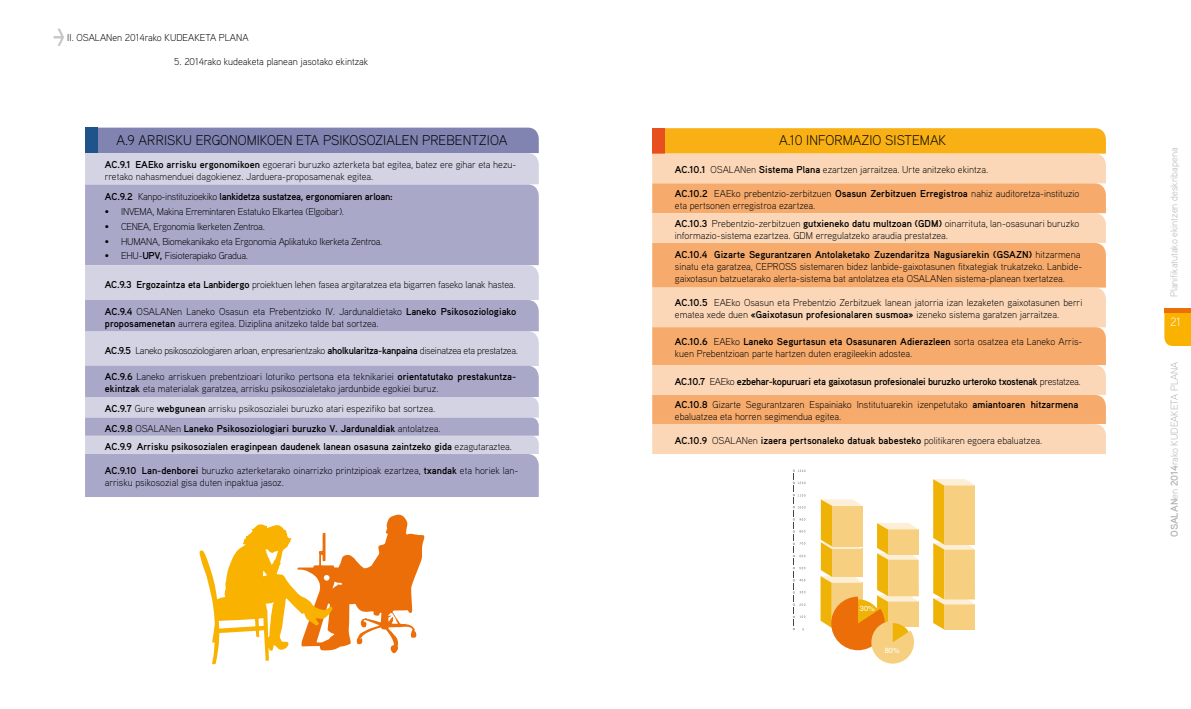
<style>
.page{position:relative;width:1191px;height:709px;background:#fff}
.page>*{position:absolute;margin:0;border:0;box-sizing:border-box;transform-origin:0 0}
.t1{font:300 14px "Aaux Pro";color:#000}
.t2{font:300 12px "Aaux Pro";color:#fff}
.t3{font:300 10px/12px "Aaux Pro";color:#000}
.t4{font:700 10px "Aaux Pro";letter-spacing:-.005em;color:#000}
.t5{font:300 10px "Aaux Pro";letter-spacing:-.025em;color:#000}
.t6{font:300 10px "Aaux Pro";letter-spacing:-.03em;color:#000}
.t7{font:700 10px "Aaux Pro";letter-spacing:-.03em;color:#000}
.t8{font:700 10px "Aaux Pro";letter-spacing:-.025em;color:#000}
.t9{font:300 10px "Aaux Pro";color:#b1b3b4}
.t10{font:7.5px "Helvetica";color:#fff}
.s1{font-weight:700}
.s2{font-weight:300}
</style>
<div class="page">
<div style="left:85px;top:184px;width:454px;height:81px;background:#a9a8c9"></div>
<svg style="left:85px;top:128px;width:454px;height:56px;background:#adafcc"></svg>
<svg style="left:85px;top:265px;width:454px;height:232px;background:#bdbcd5"></svg>
<svg style="left:652px;top:128px;width:454px;height:326px;background:#f8c18a"></svg>
<svg style="left:199px;top:514px;width:225px;height:150px"></svg>
<svg style="left:933px;top:479px;width:42px;height:150px;background:#f5cd6f"></svg>
<svg style="left:820px;top:499px;width:98px;height:164px"></svg>
<svg style="left:793px;top:469px;width:12px;height:161px"></svg>
<svg style="left:54px;top:29px;width:10px;height:17px"></svg>
<svg style="left:1164px;top:313px;width:27px;height:33px"></svg>
<hr style="left:1164px;top:309px;width:27px;height:4px;background:#eb6e08">
<p class="t3" style="left:67px;top:31px;width:183px">II. OSALANen 2014rako KUDEAKETA PLANA</p>
<p class="t3" style="left:174px;top:55px;width:196px">5. 2014rako kudeaketa planean jasotako ekintzak</p>
<h1 class="t1" style="left:116px;top:132px;width:392px">A.9 ARRISKU ERGONOMIKOEN ETA PSIKOSOZIALEN PREBENTZIOA</h1>
<p class="t3" style="left:105px;top:158px;width:413px"><span class="s1">AC.9.1 EAEko arrisku ergonomikoen</span> egoerari buruzko azterketa bat egitea, batez ere gihar eta hezu&shy;rretako nahasmenduei dagokienez. Jarduera-proposamenak egitea.</p>
<p class="t8" style="left:105px;top:190px;width:289px">AC.9.2 <span class="s2">Kanpo-instituzioekiko</span> lankidetza sustatzea, ergonomiaren arloan:</p>
<p class="t5" style="left:105px;top:205px;width:241px">• INVEMA, Makina Erremintaren Estatuko Elkartea (Elgoibar).</p>
<p class="t5" style="left:105px;top:220px;width:161px">• CENEA, Ergonomia Ikerketen Zentroa.</p>
<p class="t5" style="left:105px;top:235px;width:279px">• HUMANA, Biomekanikako eta Ergonomia Aplikatuko Ikerketa Zentroa.</p>
<p class="t5" style="left:105px;top:249px;width:145px">• EHU-<span class="s1">UPV,</span> Fisioterapiako Gradua.</p>
<p class="t3" style="left:105px;top:278px;width:412px"><span class="s1">AC.9.3 Ergozaintza eta Lanbidergo</span> proiektuen lehen fasea argitaratzea eta bigarren faseko lanak hastea.</p>
<p class="t3" style="left:105px;top:305px;width:413px"><span class="s1">AC.9.4</span> OSALANen Laneko Osasun eta Prebentzioko IV. Jardunaldietako <span class="s1">Laneko Psikosoziologiako proposamenetan</span> aurrera egitea. Diziplina anitzeko talde bat sortzea.</p>
<p class="t6" style="left:105px;top:344px;width:414px"><span class="s1">AC.9.5</span> Laneko psikosoziologiaren arloan, enpresarientzako <span class="s1">aholkularitza-kanpaina</span> diseinatzea eta prestatzea.</p>
<p class="t3" style="left:105px;top:370px;width:413px"><span class="s1">AC.9.6</span> Laneko arriskuen prebentzioari loturiko pertsona eta teknikariei <span class="s1">orientatutako prestakuntza&shy;ekintzak</span> eta materialak garatzea, arrisku psikosozialetako jardunbide egokiei buruz.</p>
<p class="t4" style="left:105px;top:422px;width:337px">AC.9.8 <span class="s2">OSALANen</span> Laneko Psikosoziologiari buruzko V. Jardunaldiak <span class="s2">antolatzea.</span></p>
<p class="t3" style="left:105px;top:464px;width:415px"><span class="s1">AC.9.10 Lan-denborei</span> buruzko azterketarako oinarrizko printzipioak ezartzea, <span class="s1">txandak</span> eta horiek lan&shy;arrisku psikosozial gisa duten inpaktua jasoz.</p>
<p class="t3" style="left:105px;top:402px;width:332px"><span class="s1">AC.9.7</span> Gure <span class="s1">webgunean</span> arrisku psikosozialei buruzko atari espezifiko bat sortzea.</p>
<p class="t4" style="left:105px;top:440px;width:408px">AC.9.9 Arrisku psikosozialen eraginpean daudenek lanean osasuna zaintzeko gida <span class="s2">ezagutaraztea.</span></p>
<h1 class="t1" style="left:779px;top:132px;width:169px">A.10 INFORMAZIO SISTEMAK</h1>
<p class="t3" style="left:675px;top:164px;width:315px"><span class="s1">AC.10.1</span> OSALANen <span class="s1">Sistema Plana</span> ezartzen jarraitzea. Urte anitzeko ekintza.</p>
<p class="t3" style="left:675px;top:187px;width:406px"><span class="s1">AC.10.2</span> EAEko prebentzio-zerbitzuen <span class="s1">Osasun Zerbitzuen Erregistroa</span> nahiz auditoretza-instituzio eta pertsonen erregistroa ezartzea.</p>
<p class="t3" style="left:675px;top:217px;width:406px"><span class="s1">AC.10.3</span> Prebentzio-zerbitzuen <span class="s1">gutxieneko datu multzoan (GDM)</span> oinarrituta, lan-osasunari buruzko informazio-sistema ezartzea. GDM erregulatzeko araudia prestatzea.</p>
<p class="t3" style="left:675px;top:248px;width:409px"><span class="s1">AC.10.4 Gizarte Segurantzaren Antolaketako Zuzendaritza Nagusiarekin (GSAZN)</span> hitzarmena sinatu eta garatzea, CEPROSS sistemaren bidez lanbide-gaixotasunen fitxategiak trukatzeko. Lanbide&shy;gaixotasun batzuetarako alerta-sistema bat antolatzea eta OSALANen sistema-planean txertatzea.</p>
<p class="t3" style="left:675px;top:296px;width:409px"><span class="s1">AC.10.5</span> EAEko Osasun eta Prebentzio Zerbitzuek lanean jatorria izan lezaketen gaixotasunen berri ematea xede duen <span class="s1">«Gaixotasun profesionalaren susmoa»</span> izeneko sistema garatzen jarraitzea.</p>
<p class="t3" style="left:675px;top:335px;width:409px"><span class="s1">AC.10.6</span> EAEko <span class="s1">Laneko Segurtasun eta Osasunaren Adierazleen</span> sorta osatzea eta Laneko Arris&shy;kuen Prebentzioan parte hartzen duten eragileekin adostea.</p>
<p class="t7" style="left:675px;top:375px;width:407px">AC.10.7 <span class="s2">EAEko</span> ezbehar-kopuruari eta gaixotasun profesionalei buruzko urteroko txostenak <span class="s2">prestatzea.</span></p>
<p class="t3" style="left:675px;top:398px;width:405px"><span class="s1">AC.10.8</span> Gizarte Segurantzaren Espainiako Institutuarekin izenpetutako <span class="s1">amiantoaren hitzarmena </span>ebaluatzea eta horren segimendua egitea.</p>
<p class="t4" style="left:675px;top:434px;width:369px">AC.10.9 <span class="s2">OSALANen</span> izaera pertsonaleko datuak babesteko <span class="s2">politikaren egoera ebaluatzea.</span></p>
<p class="t10" style="left:860px;top:602px;width:16px">30%</p>
<p class="t10" style="left:884px;top:644px;width:16px">80%</p>
<p class="t9" style="left:1167px;top:297px;width:151px;rotate:-90deg">Planifikatutako ekintzen deskribapena</p>
<p class="t2" style="left:1170px;top:314px;width:12px">21</p>
<p class="t9" style="left:1168px;top:537px;width:177px;rotate:-90deg"><span class="s1">OSALAN</span>en <span class="s1">2014</span>rako KUDEAKETA PLANA</p>
</div>
